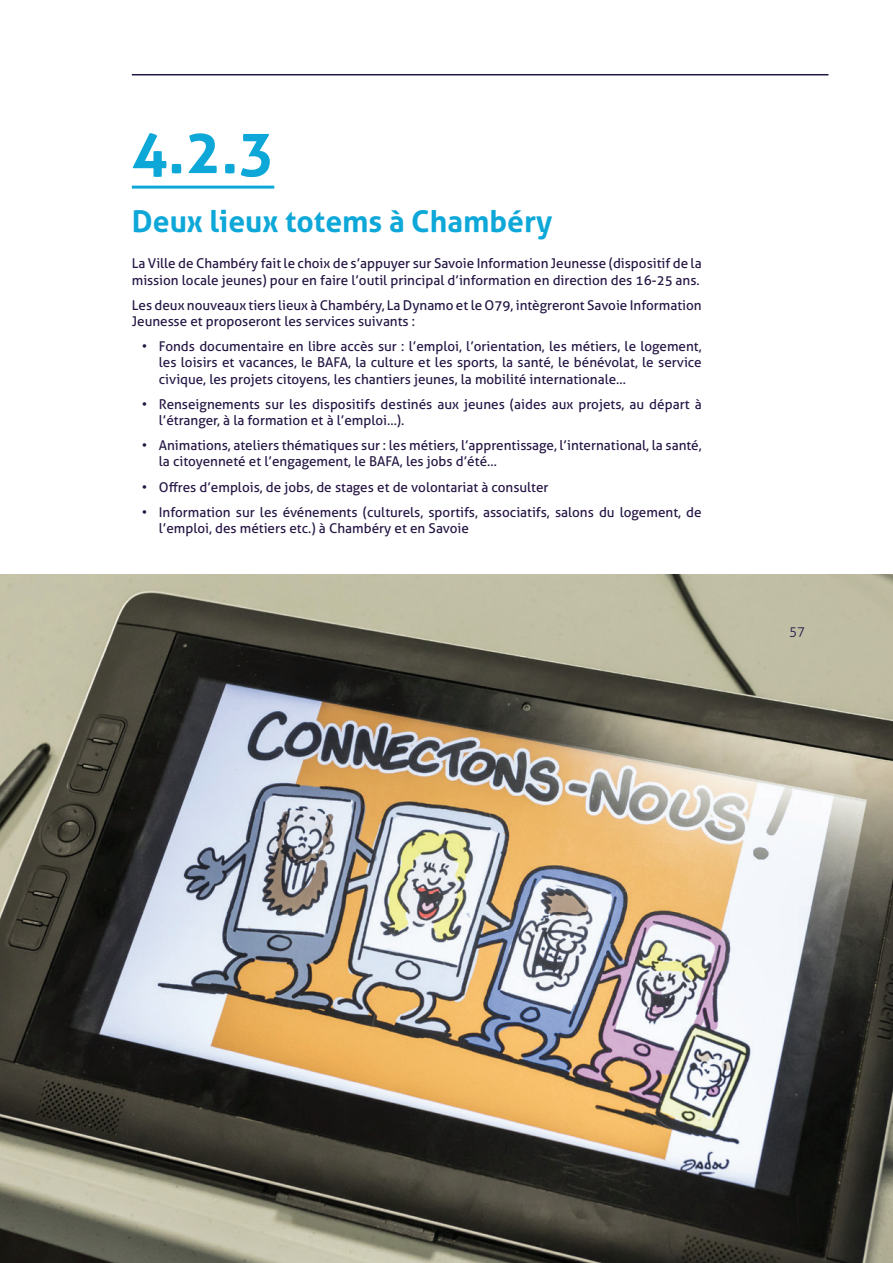
<style>
.page{position:relative;width:893px;height:1263px;background:#fff}
.page>*{position:absolute;margin:0;border:0;box-sizing:border-box;transform-origin:0 0}
.t1{font:700 60px "Aller";color:#0da7d8}
.t2{font:700 30px "Aller";color:#0da7d8}
.t3{font:13.5px/16.2px "Aller";color:#241543}
.t4{font:300 13.5px "Aller";color:#241543}
</style>
<div class="page">
<img style="left:0;top:574px;width:893px;height:689px">
<hr style="left:132px;top:74px;width:696px;height:1px;background:#241543">
<hr style="left:132px;top:186px;width:142px;height:3px;background:#0da7d8">
<h1 class="t1" style="left:132px;top:115px;width:144px">4.2.3</h1>
<h2 class="t2" style="left:132px;top:203px;width:422px">Deux lieux totems à Chambéry</h2>
<p class="t3" style="left:132px;top:255px;width:571px">La Ville de Chambéry fait le choix de s’appuyer sur Savoie Information Jeunesse (dispositif de la mission locale jeunes) pour en faire l’outil principal d’information en direction des 16‑25 ans.</p>
<p class="t3" style="left:132px;top:297px;width:571px">Les deux nouveaux tiers lieux à Chambéry, La Dynamo et le O79, intègreront Savoie Information<br>Jeunesse et proposeront les services suivants :</p>
<p class="t3" style="left:159px;top:338px;width:544px;text-align:justify;text-indent:-17px">• Fonds documentaire en libre accès sur : l’emploi, l’orientation, les métiers, le logement, les loisirs et vacances, le BAFA, la culture et les sports, la santé, le bénévolat, le service civique, les projets citoyens, les chantiers jeunes, la mobilité internationale…</p>
<p class="t3" style="left:159px;top:396px;width:544px;text-indent:-17px">• Renseignements sur les dispositifs destinés aux jeunes (aides aux projets, au départ à l’étranger, à la formation et à l’emploi…).</p>
<p class="t3" style="left:159px;top:437px;width:544px;text-indent:-17px">• Animations, ateliers thématiques sur : les métiers, l’apprentissage, l’international, la santé, la citoyenneté et l’engagement, le BAFA, les jobs d’été…</p>
<p class="t3" style="left:142px;top:479px;width:408px">• Offres d’emplois, de jobs, de stages et de volontariat à consulter</p>
<p class="t3" style="left:159px;top:504px;width:544px;text-indent:-17px">• Information sur les événements (culturels, sportifs, associatifs, salons du logement, de l’emploi, des métiers etc.) à Chambéry et en Savoie</p>
<p class="t4" style="left:789px;top:623px;width:18px">57</p>
</div>
